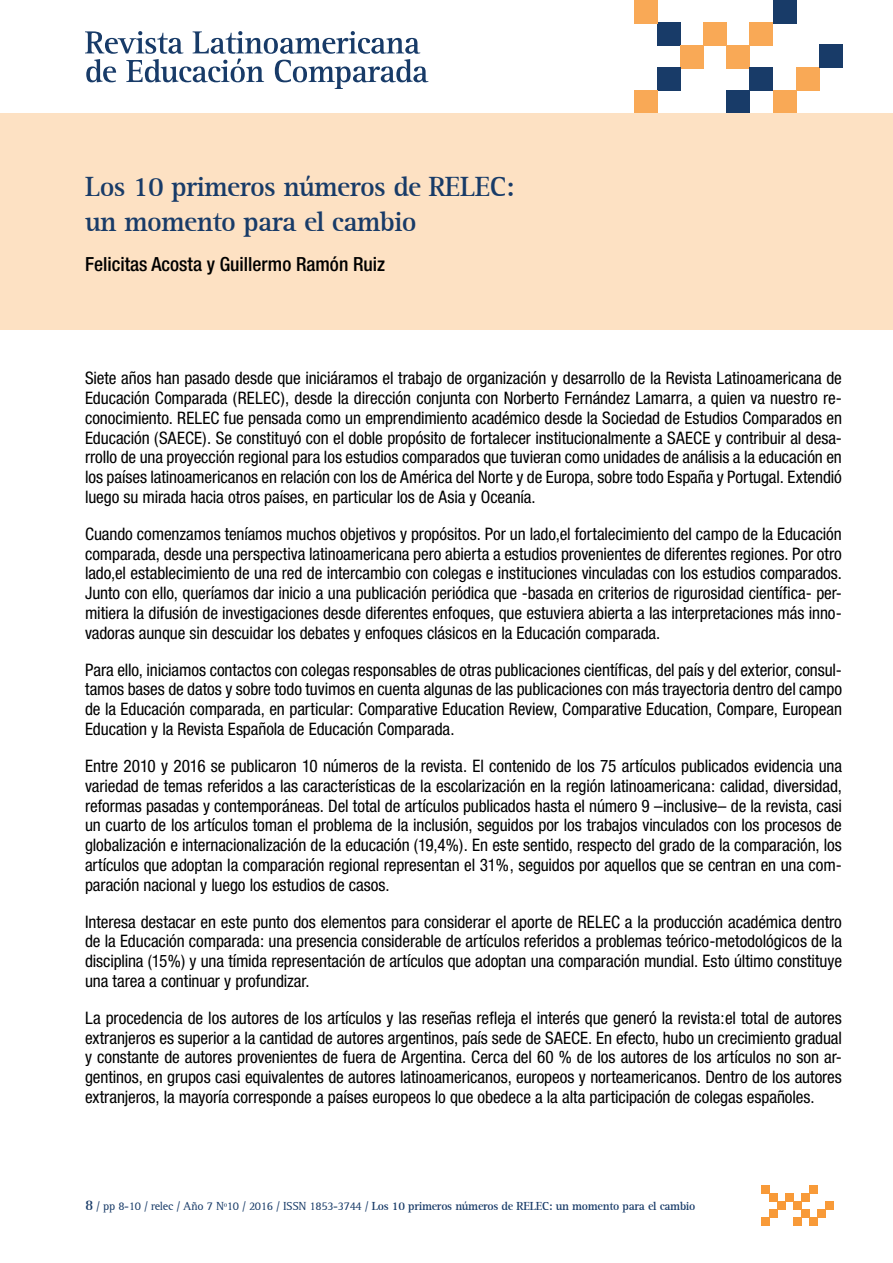
<style>
.page{position:relative;width:893px;height:1263px;background:#fff}
.page>*{position:absolute;margin:0;border:0;box-sizing:border-box;transform-origin:0 0}
.t1{font:700 28.5px/34.2px "AT Rotis Serif";letter-spacing:-.025em;color:#183b68}
.t2{font:500 condensed 19.5px "Helvetica Neue";color:#000}
.t3{font:condensed 17.25px/19.8px "Helvetica Neue";letter-spacing:-.005em;color:#000;text-align:justify}
.t4{font:700 12px "AT Rotis Serif";letter-spacing:-.025em;color:#183b68}
.s1{font-size:15px}
.s2{font-weight:400}
</style>
<div class="page">
<svg style="left:85px;top:31px;width:343px;height:58px"></svg>
<div style="left:657px;top:23px;width:23px;height:23px;background:#183b68"></div>
<div style="left:680px;top:45px;width:24px;height:23px;background:#f9a956"></div>
<div style="left:657px;top:68px;width:23px;height:23px;background:#183b68"></div>
<div style="left:634px;top:91px;width:23px;height:23px;background:#f9a956"></div>
<div style="left:704px;top:22px;width:23px;height:24px;background:#f9a956"></div>
<div style="left:727px;top:45px;width:23px;height:23px;background:#f9a956"></div>
<div style="left:750px;top:22px;width:23px;height:24px;background:#f9a956"></div>
<div style="left:773px;top:0;width:23px;height:23px;background:#183b68"></div>
<div style="left:750px;top:68px;width:23px;height:23px;background:#183b68"></div>
<div style="left:727px;top:91px;width:23px;height:23px;background:#183b68"></div>
<div style="left:773px;top:91px;width:23px;height:23px;background:#f9a956"></div>
<div style="left:796px;top:67px;width:23px;height:24px;background:#f9a956"></div>
<div style="left:819px;top:45px;width:23px;height:23px;background:#183b68"></div>
<div style="left:634px;top:0;width:23px;height:23px;background:#f9a956"></div>
<div style="left:769px;top:1193px;width:8px;height:8px;background:#f89a38"></div>
<div style="left:777px;top:1201px;width:8px;height:8px;background:#f89a38"></div>
<div style="left:769px;top:1209px;width:8px;height:8px;background:#f89a38"></div>
<div style="left:761px;top:1217px;width:8px;height:8px;background:#f89a38"></div>
<div style="left:785px;top:1193px;width:8px;height:8px;background:#f89a38"></div>
<div style="left:793px;top:1201px;width:8px;height:8px;background:#f89a38"></div>
<div style="left:801px;top:1193px;width:8px;height:8px;background:#f89a38"></div>
<div style="left:809px;top:1186px;width:8px;height:8px;background:#f89a38"></div>
<div style="left:801px;top:1209px;width:8px;height:8px;background:#f89a38"></div>
<div style="left:793px;top:1217px;width:8px;height:8px;background:#f89a38"></div>
<div style="left:809px;top:1217px;width:8px;height:8px;background:#f89a38"></div>
<div style="left:817px;top:1209px;width:8px;height:8px;background:#f89a38"></div>
<div style="left:825px;top:1201px;width:8px;height:8px;background:#f89a38"></div>
<div style="left:761px;top:1186px;width:8px;height:8px;background:#f89a38"></div>
<div style="left:0;top:114px;width:893px;height:216px;background:#fde1c3"></div>
<h1 class="t1" style="left:85px;top:170px;width:431px">Los 10 primeros números de RELEC: un momento para el cambio</h1>
<p class="t2" style="left:85px;top:252px;width:302px">Felicitas Acosta y Guillermo Ramón Ruiz</p>
<p class="t3" style="left:85px;top:368px;width:758px">Siete años han pasado desde que iniciáramos el trabajo de organización y desarrollo de la Revista Latinoamericana de Educación Comparada (RELEC), desde la dirección conjunta con Norberto Fernández Lamarra, a quien va nuestro re&shy;conocimiento. RELEC fue pensada como un emprendimiento académico desde la Sociedad de Estudios Comparados en Educación (SAECE). Se constituyó con el doble propósito de fortalecer institucionalmente a SAECE y contribuir al desa&shy;rrollo de una proyección regional para los estudios comparados que tuvieran como unidades de análisis a la educación en los países latinoamericanos en relación con los de América del Norte y de Europa, sobre todo España y Portugal. Extendió luego su mirada hacia otros países, en particular los de Asia y Oceanía.</p>
<p class="t3" style="left:85px;top:524px;width:758px">Cuando comenzamos teníamos muchos objetivos y propósitos. Por un lado,el fortalecimiento del campo de la Educación comparada, desde una perspectiva latinoamericana pero abierta a estudios provenientes de diferentes regiones. Por otro lado,el establecimiento de una red de intercambio con colegas e instituciones vinculadas con los estudios comparados.<br>Junto con ello, queríamos dar inicio a una publicación periódica que -basada en criterios de rigurosidad científica- per&shy;mitiera la difusión de investigaciones desde diferentes enfoques, que estuviera abierta a las interpretaciones más inno&shy;vadoras aunque sin descuidar los debates y enfoques clásicos en la Educación comparada.</p>
<p class="t3" style="left:85px;top:659px;width:758px">Para ello, iniciamos contactos con colegas responsables de otras publicaciones científicas, del país y del exterior, consul&shy;tamos bases de datos y sobre todo tuvimos en cuenta algunas de las publicaciones con más trayectoria dentro del campo de la Educación comparada, en particular: Comparative Education Review, Comparative Education, Compare, European Education y la Revista Española de Educación Comparada.</p>
<p class="t3" style="left:85px;top:756px;width:758px">Entre 2010 y 2016 se publicaron 10 números de la revista. El contenido de los 75 artículos publicados evidencia una variedad de temas referidos a las características de la escolarización en la región latinoamericana: calidad, diversidad, reformas pasadas y contemporáneas. Del total de artículos publicados hasta el número 9 –inclusive– de la revista, casi un cuarto de los artículos toman el problema de la inclusión, seguidos por los trabajos vinculados con los procesos de globalización e internacionalización de la educación (19,4%). En este sentido, respecto del grado de la comparación, los artículos que adoptan la comparación regional representan el 31%, seguidos por aquellos que se centran en una com&shy;paración nacional y luego los estudios de casos.</p>
<p class="t3" style="left:85px;top:911px;width:758px">Interesa destacar en este punto dos elementos para considerar el aporte de RELEC a la producción académica dentro de la Educación comparada: una presencia considerable de artículos referidos a problemas teórico-metodológicos de la disciplina (15%) y una tímida representación de artículos que adoptan una comparación mundial. Esto último constituye una tarea a continuar y profundizar.</p>
<p class="t3" style="left:85px;top:1008px;width:758px">La procedencia de los autores de los artículos y las reseñas refleja el interés que generó la revista:el total de autores extranjeros es superior a la cantidad de autores argentinos, país sede de SAECE. En efecto, hubo un crecimiento gradual y constante de autores provenientes de fuera de Argentina. Cerca del 60 % de los autores de los artículos no son ar&shy;gentinos, en grupos casi equivalentes de autores latinoamericanos, europeos y norteamericanos. Dentro de los autores extranjeros, la mayoría corresponde a países europeos lo que obedece a la alta participación de colegas españoles.</p>
<p class="t4" style="left:85px;top:1198px;width:612px"><span class="s1">8</span> <span class="s2">/ pp 8-10 / relec / Año 7 Nº10 / 2016 / ISSN 1853-3744 /</span> Los 10 primeros números de RELEC: un momento para el cambio</p>
</div>
